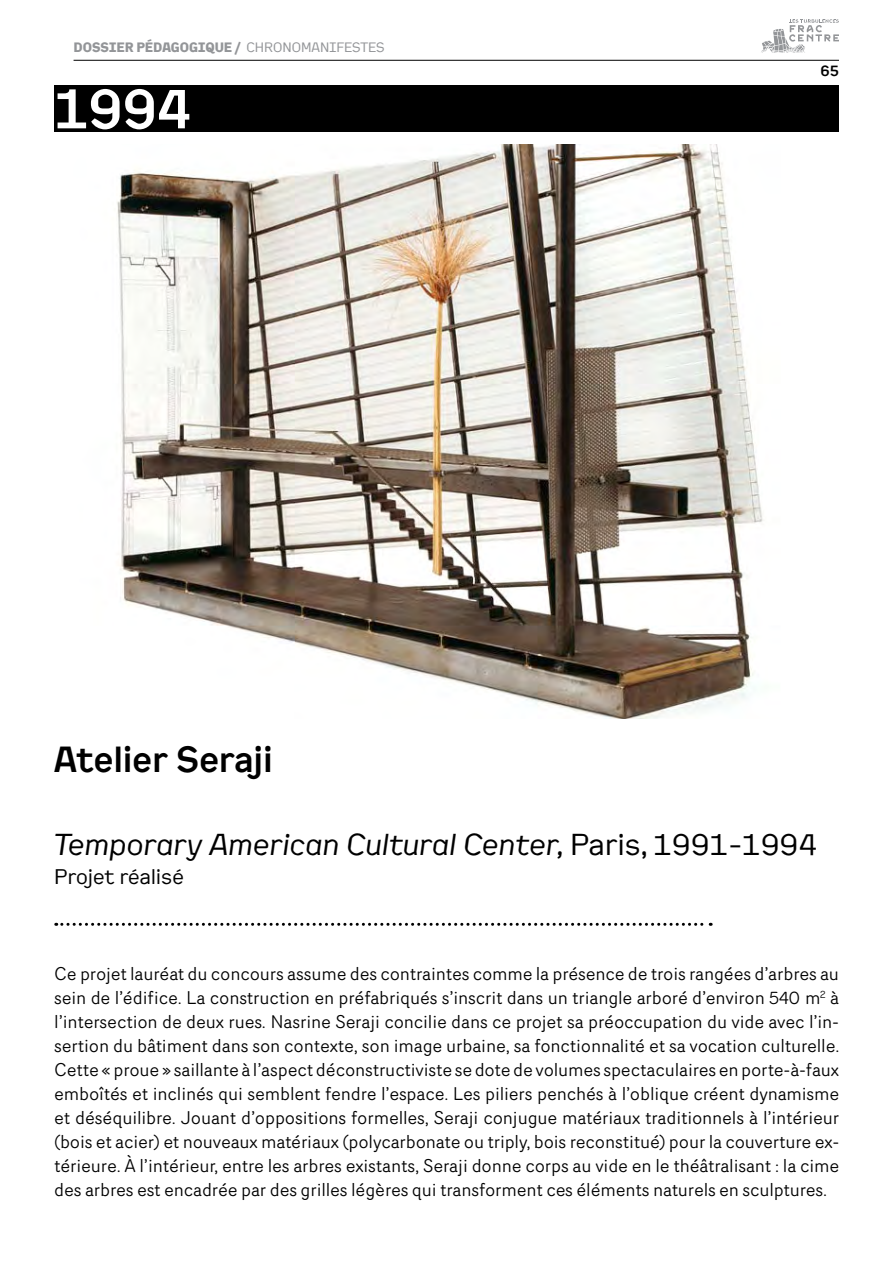
<style>
.page{position:relative;width:893px;height:1263px;background:#fff}
.page>*{position:absolute;margin:0;border:0;box-sizing:border-box;transform-origin:0 0}
.t1{font:500 55.5px "Kade";color:#fff}
.t2{font:500 36px "Kade";letter-spacing:.01em;color:#000}
.t3{font:italic 30px "Kade";letter-spacing:.01em;color:#000}
.t4{font:21px "Kade";color:#000}
.t5{font:18px/24px "Router";letter-spacing:-.01em;color:#000;text-align:justify}
.t6{font:500 15px "Kade";color:#000}
.t7{font:700 13.5px "Kade";color:#939598}
.s1{font-weight:400}
.s2{font-style:normal}
</style>
<div class="page">
<hr style="left:74px;top:60px;width:765px;height:1px;background:#000">
<svg style="left:761px;top:19px;width:78px;height:34px"></svg>
<svg style="left:56px;top:923px;width:655px;height:3px"></svg>
<div style="left:54px;top:85px;width:785px;height:47px;background:#000"></div>
<img style="left:117px;top:145px;width:646px;height:574px">
<p class="t7" style="left:74px;top:38px;width:312px">DOSSIER PÉDAGOGIQUE / <span class="s1">CHRONOMANIFESTES</span></p>
<h1 class="t1" style="left:54px;top:74px;width:138px">1994</h1>
<h2 class="t2" style="left:54px;top:737px;width:220px">Atelier Seraji</h2>
<p class="t6" style="left:820px;top:61px;width:20px">65</p>
<h3 class="t3" style="left:54px;top:825px;width:764px">Temporary American Cultural Center, <span class="s2">PARIS, 1991-1994</span></h3>
<p class="t4" style="left:54px;top:863px;width:131px">PROJET RÉALISÉ</p>
<p class="t5" style="left:54px;top:961px;width:787px">Ce projet lauréat du concours assume des contraintes comme la présence de trois rangées d’arbres au sein de l’édifice. La construction en préfabriqués s’inscrit dans un triangle arboré d’environ 540 m<sup>2</sup> à l’intersection de deux rues. Nasrine Seraji concilie dans ce projet sa préoccupation du vide avec l’in&shy;sertion du bâtiment dans son contexte, son image urbaine, sa fonctionnalité et sa vocation culturelle.<br>Cette « proue » saillante à l’aspect déconstructiviste se dote de volumes spectaculaires en porte-à-faux emboîtés et inclinés qui semblent fendre l’espace. Les piliers penchés à l’oblique créent dynamisme et déséquilibre. Jouant d’oppositions formelles, Seraji conjugue matériaux traditionnels à l’intérieur (bois et acier) et nouveaux matériaux (polycarbonate ou triply, bois reconstitué) pour la couverture ex&shy;térieure. À l’intérieur, entre les arbres existants, Seraji donne corps au vide en le théâtralisant : la cime des arbres est encadrée par des grilles légères qui transforment ces éléments naturels en sculptures.</p>
</div>
